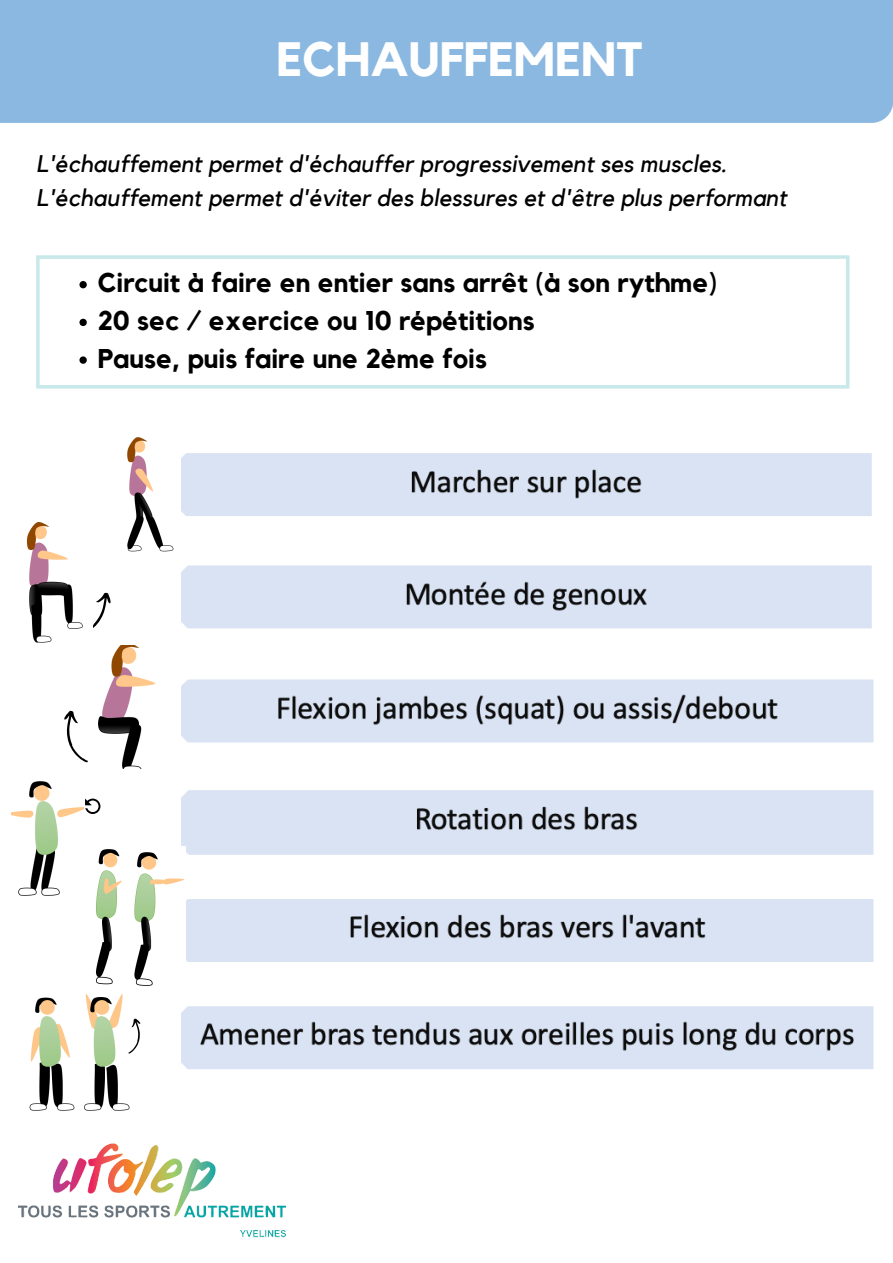
<style>
.page{position:relative;width:893px;height:1263px;background:#fff}
.page>*{position:absolute;margin:0;border:0;box-sizing:border-box;transform-origin:0 0}
.t1{font:700 48px "Kollektif";color:#fff}
.t2{font:700 27px/37.7px "Kollektif";color:#000}
.t3{font:italic 24px/33.2px "Kollektif";color:#000}
</style>
<div class="page">
<img style="left:18px;top:1143px;width:268px;height:95px">
<div style="left:0;top:0;width:893px;height:123px;background:#8ab8e1"></div>
<svg style="left:36px;top:255px;width:813px;height:134px"></svg>
<img style="left:127px;top:437px;width:47px;height:115px">
<img style="left:98px;top:645px;width:58px;height:123px">
<svg style="left:64px;top:710px;width:24px;height:53px"></svg>
<svg style="left:93px;top:592px;width:18px;height:36px"></svg>
<img style="left:11px;top:781px;width:73px;height:115px">
<img style="left:181px;top:453px;width:693px;height:616px">
<img style="left:26px;top:522px;width:57px;height:121px">
<img style="left:29px;top:994px;width:101px;height:117px">
<svg style="left:128px;top:1018px;width:13px;height:37px"></svg>
<svg style="left:85px;top:798px;width:15px;height:16px"></svg>
<img style="left:96px;top:846px;width:90px;height:144px">
<svg style="left:79px;top:281px;width:8px;height:7px"></svg>
<svg style="left:79px;top:319px;width:8px;height:7px"></svg>
<svg style="left:79px;top:356px;width:8px;height:8px"></svg>
<h1 class="t1" style="left:276px;top:37px;width:368px">ECHAUFFEMENT</h1>
<p class="t3" style="left:36px;top:148px;width:752px">L'échauffement permet d'échauffer progressivement ses muscles.<br>L'échauffement permet d'éviter des blessures et d'être plus performant</p>
<p class="t2" style="left:98px;top:265px;width:621px">Circuit à faire en entier sans arrêt (à son rythme)<br>20 sec / exercice ou 10 répétitions<br>Pause, puis faire une 2ème fois</p>
</div>
